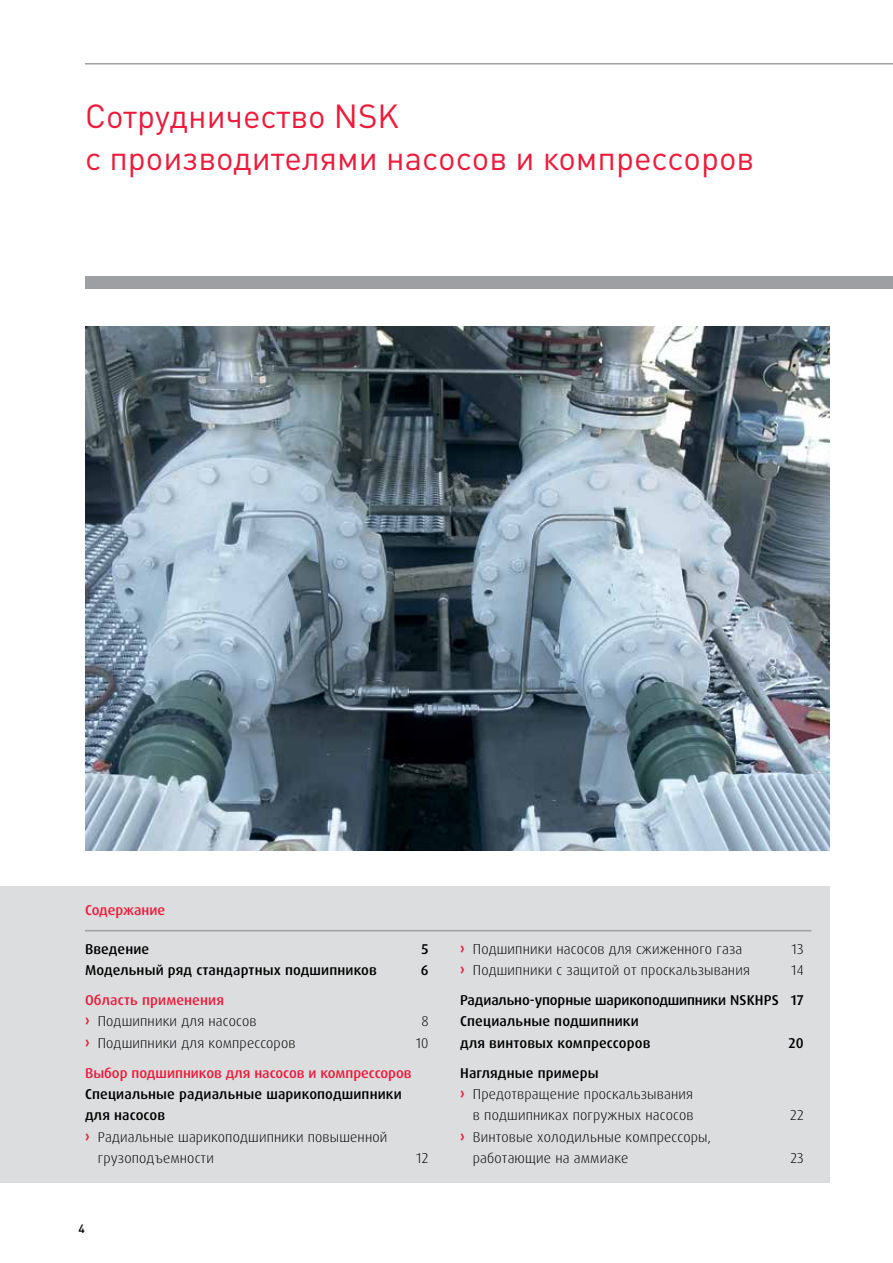
<style>
.page{position:relative;width:893px;height:1263px;background:#fff}
.page>*{position:absolute;margin:0;border:0;box-sizing:border-box;transform-origin:0 0}
.t1{font:33px/42.5px "DIN Pro";color:#ed1a3b}
.t2{font:300 14.25px/21.3px "Dax Pro";letter-spacing:.01em;color:#000}
.t3{font:500 14.25px/21.3px "Dax Pro";letter-spacing:.01em;color:#000}
.t4{font:500 14.25px "Dax Pro";color:#ed1a3b}
.t5{font:500 12px "DIN Pro";color:#000}
.s1{font-weight:500;color:#ed1a3b}
.s2{font-weight:700;font-size:15px;color:#ed1a3b}
</style>
<div class="page">
<div style="left:0;top:885px;width:829px;height:297px;background:#dcddde"></div>
<img style="left:85px;top:326px;width:744px;height:524px">
<hr style="left:85px;top:63px;width:808px;height:2px;background:#9d9fa2">
<div style="left:85px;top:276px;width:808px;height:13px;background:#9d9fa2"></div>
<hr style="left:85px;top:930px;width:726px;height:1px;background:#9d9fa2">
<h1 class="t1" style="left:85px;top:93px;width:671px">Сотрудничество NSK<br>с производителями насосов и компрессоров</h1>
<p class="t4" style="left:85px;top:901px;width:82px">Содержание</p>
<p class="t3" style="left:85px;top:938px;width:66px">Введение</p>
<p class="t3" style="left:421px;top:938px;width:9px">5</p>
<p class="t3" style="left:85px;top:959px;width:293px">Модельный ряд стандартных подшипников</p>
<p class="t3" style="left:421px;top:959px;width:9px">6</p>
<p class="t2" style="left:85px;top:989px;width:173px"><span class="s1">Область применения<br></span><span class="s2">›</span> Подшипники для насосов</p>
<p class="t2" style="left:421px;top:1011px;width:9px">8</p>
<p class="t2" style="left:85px;top:1032px;width:212px"><span class="s2">›</span> Подшипники для компрессоров</p>
<p class="t2" style="left:416px;top:1032px;width:14px">10</p>
<p class="t4" style="left:85px;top:1064px;width:328px">Выбор подшипников для насосов и компрессоров</p>
<p class="t3" style="left:85px;top:1084px;width:318px">Специальные радиальные шарикоподшипники</p>
<p class="t3" style="left:85px;top:1105px;width:82px">для насосов</p>
<p class="t2" style="left:85px;top:1126px;width:304px"><span class="s2">›</span> Радиальные шарикоподшипники повышенной</p>
<p class="t2" style="left:98px;top:1147px;width:118px">грузоподъемности</p>
<p class="t2" style="left:416px;top:1147px;width:14px">12</p>
<p class="t5" style="left:79px;top:1221px;width:8px">4</p>
<p class="t2" style="left:460px;top:938px;width:284px"><span class="s2">›</span> Подшипники насосов для сжиженного газа</p>
<p class="t2" style="left:792px;top:938px;width:14px">13</p>
<p class="t2" style="left:460px;top:959px;width:291px"><span class="s2">›</span> Подшипники с защитой от проскальзывания</p>
<p class="t2" style="left:791px;top:959px;width:14px">14</p>
<p class="t3" style="left:460px;top:990px;width:345px">Радиально-упорные шарикоподшипники NSKHPS 17<br>Специальные подшипники<br>для винтовых компрессоров</p>
<p class="t3" style="left:789px;top:1032px;width:17px">20</p>
<p class="t3" style="left:460px;top:1062px;width:140px">Наглядные примеры</p>
<p class="t2" style="left:460px;top:1084px;width:234px"><span class="s2">›</span> Предотвращение проскальзывания</p>
<p class="t2" style="left:473px;top:1105px;width:222px">в подшипниках погружных насосов</p>
<p class="t2" style="left:790px;top:1105px;width:15px">22</p>
<p class="t2" style="left:473px;top:1126px;width:240px;text-indent:-13px"><span class="s2">›</span> Винтовые холодильные компрессоры, работающие на аммиаке</p>
<p class="t2" style="left:790px;top:1147px;width:15px">23</p>
</div>
